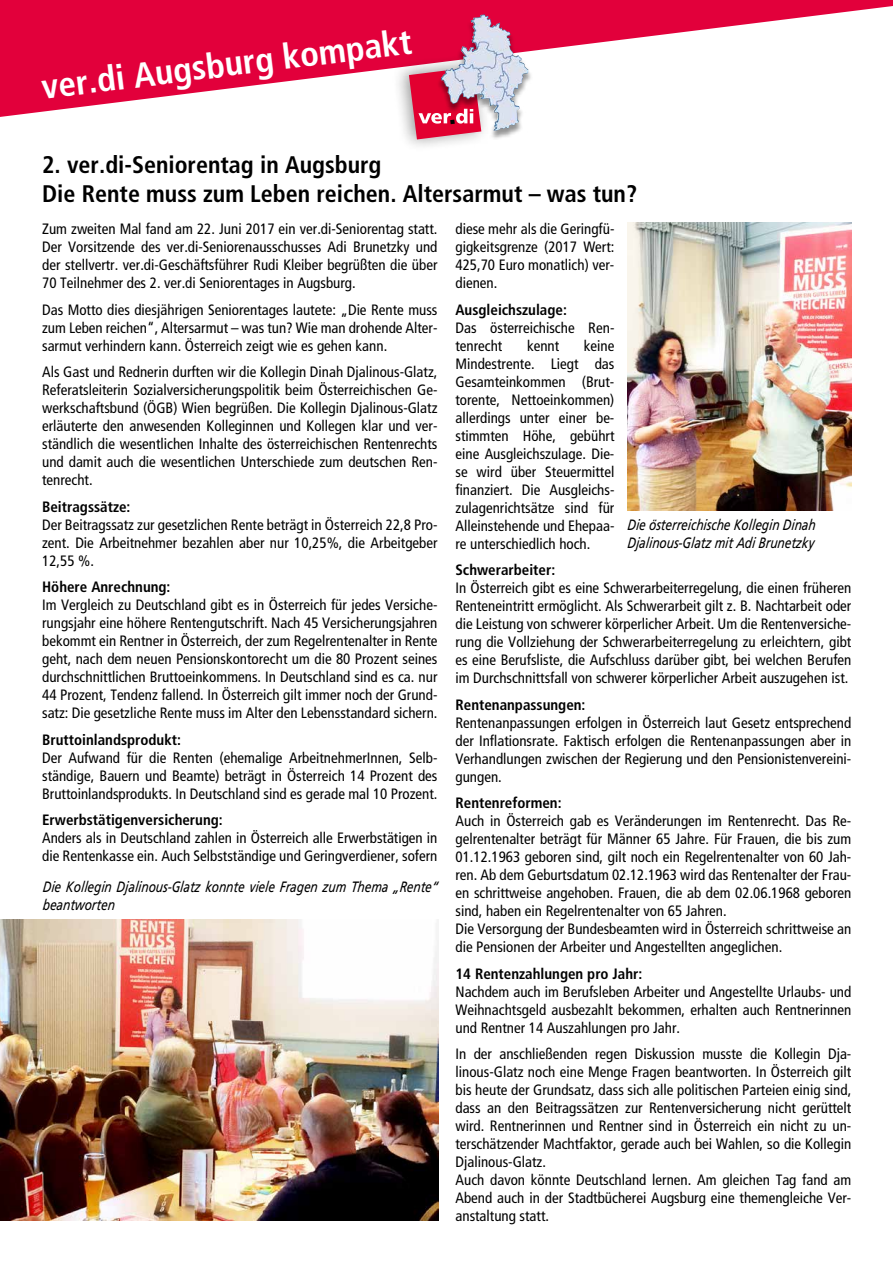
<style>
.page{position:relative;width:893px;height:1263px;background:#fff}
.page>*{position:absolute;margin:0;border:0;box-sizing:border-box;transform-origin:0 0}
.t1{font:700 condensed 35.1px "Frutiger";color:#fff}
.t2{font:700 condensed 24px/28.8px "Frutiger";color:#000}
.t3{font:condensed 15px/18px "Frutiger";color:#000;text-align:justify}
.t4{font:700 condensed 15px "Frutiger";color:#000}
.t5{font:italic condensed 15px/18px "Frutiger";color:#000}
</style>
<div class="page">
<svg style="left:0;top:0;width:893px;height:117px;fill:#e2003b"></svg>
<div style="left:392px;top:53px;width:99px;height:99px;background:#000;opacity:.4"></div>
<svg style="left:409px;top:67px;width:28px;height:72px;background:#df3b5e"></svg>
<div style="left:437px;top:15px;width:96px;height:125px;background:#000;opacity:.42"></div>
<img style="left:461px;top:15px;width:22px;height:49px">
<img style="left:0;top:919px;width:438px;height:301px">
<img style="left:627px;top:223px;width:224px;height:287px">
<h1 class="t1" style="left:39px;top:66px;width:374px;rotate:-7deg">ver.di Augsburg kompakt</h1>
<h2 class="t2" style="left:42px;top:151px;width:597px">2. ver.di-Seniorentag in Augsburg<br>Die Rente muss zum Leben reichen. Altersarmut – was tun?</h2>
<p class="t3" style="left:42px;top:220px;width:397px">Zum zweiten Mal fand am 22. Juni 2017 ein ver.di-Seniorentag statt.<br>Der Vorsitzende des ver.di-Seniorenausschusses Adi Brunetzky und der stellvertr. ver.di-Geschäftsführer Rudi Kleiber begrüßten die über 70 Teilnehmer des 2. ver.di Seniorentages in Augsburg.</p>
<p class="t3" style="left:42px;top:301px;width:397px">Das Motto dies diesjährigen Seniorentages lautete: „Die Rente muss zum Leben reichen“, Altersarmut – was tun? Wie man drohende Alter&shy;sarmut verhindern kann. Österreich zeigt wie es gehen kann.</p>
<p class="t3" style="left:42px;top:363px;width:397px">Als Gast und Rednerin durften wir die Kollegin Dinah Djalinous-Glatz, Referatsleiterin Sozialversicherungspolitik beim Österreichischen Ge&shy;werkschaftsbund (ÖGB) Wien begrüßen. Die Kollegin Djalinous-Glatz erläuterte den anwesenden Kolleginnen und Kollegen klar und ver&shy;ständlich die wesentlichen Inhalte des österreichischen Rentenrechts und damit auch die wesentlichen Unterschiede zum deutschen Ren&shy;tenrecht.</p>
<p class="t4" style="left:42px;top:498px;width:90px">Beitragssätze:</p>
<p class="t3" style="left:42px;top:516px;width:397px">Der Beitragssatz zur gesetzlichen Rente beträgt in Österreich 22,8 Pro&shy;zent. Die Arbeitnehmer bezahlen aber nur 10,25%, die Arbeitgeber 12,55 %.</p>
<p class="t4" style="left:42px;top:578px;width:130px">Höhere Anrechnung:</p>
<p class="t3" style="left:42px;top:596px;width:397px">Im Vergleich zu Deutschland gibt es in Österreich für jedes Versiche&shy;rungsjahr eine höhere Rentengutschrift. Nach 45 Versicherungsjahren bekommt ein Rentner in Österreich, der zum Regelrentenalter in Rente geht, nach dem neuen Pensionskontorecht um die 80 Prozent seines durchschnittlichen Bruttoeinkommens. In Deutschland sind es ca. nur 44 Prozent, Tendenz fallend. In Österreich gilt immer noch der Grund&shy;satz: Die gesetzliche Rente muss im Alter den Lebensstandard sichern.</p>
<p class="t4" style="left:42px;top:731px;width:140px">Bruttoinlandsprodukt:</p>
<p class="t3" style="left:42px;top:749px;width:397px">Der Aufwand für die Renten (ehemalige ArbeitnehmerInnen, Selb&shy;ständige, Bauern und Beamte) beträgt in Österreich 14 Prozent des Bruttoinlandsprodukts. In Deutschland sind es gerade mal 10 Prozent.</p>
<p class="t4" style="left:42px;top:811px;width:182px">Erwerbstätigenversicherung:</p>
<p class="t3" style="left:42px;top:829px;width:397px">Anders als in Deutschland zahlen in Österreich alle Erwerbstätigen in die Rentenkasse ein. Auch Selbstständige und Geringverdiener, sofern</p>
<p class="t5" style="left:43px;top:877px;width:397px">Die Kollegin Djalinous-Glatz konnte viele Fragen zum Thema „Rente“ beantworten</p>
<p class="t3" style="left:455px;top:220px;width:160px">diese mehr als die Geringfü&shy;gigkeitsgrenze (2017 Wert:<br>425,70 Euro monatlich) ver&shy;dienen.</p>
<p class="t4" style="left:455px;top:301px;width:113px">Ausgleichszulage:</p>
<p class="t3" style="left:455px;top:319px;width:160px">Das österreichische Ren&shy;tenrecht</p>
<p class="t3" style="left:455px;top:337px;width:160px;text-indent:128px">keine Mindestrente. Liegt das Gesamteinkommen (Brut&shy;torente, Nettoeinkommen) allerdings unter einer be&shy;stimmten Höhe, gebührt eine Ausgleichszulage. Die&shy;se wird über Steuermittel finanziert. Die Ausgleichs&shy;zulagenrichtsätze sind für Alleinstehende und Ehepaa&shy;re unterschiedlich hoch.</p>
<p class="t4" style="left:455px;top:561px;width:101px">Schwerarbeiter:</p>
<p class="t3" style="left:455px;top:579px;width:397px">In Österreich gibt es eine Schwerarbeiterregelung, die einen früheren Renteneintritt ermöglicht. Als Schwerarbeit gilt z. B. Nachtarbeit oder die Leistung von schwerer körperlicher Arbeit. Um die Rentenversiche&shy;rung die Vollziehung der Schwerarbeiterregelung zu erleichtern, gibt es eine Berufsliste, die Aufschluss darüber gibt, bei welchen Berufen im Durchschnittsfall von schwerer körperlicher Arbeit auszugehen ist.</p>
<p class="t4" style="left:455px;top:696px;width:132px">Rentenanpassungen:</p>
<p class="t3" style="left:455px;top:714px;width:397px">Rentenanpassungen erfolgen in Österreich laut Gesetz entsprechend der Inflationsrate. Faktisch erfolgen die Rentenanpassungen aber in Verhandlungen zwischen der Regierung und den Pensionistenvereini&shy;gungen.</p>
<p class="t4" style="left:455px;top:794px;width:108px">Rentenreformen:</p>
<p class="t3" style="left:455px;top:812px;width:397px;text-align:left">Auch in Österreich gab es Veränderungen im Rentenrecht. Das Re&shy;gelrentenalter beträgt für Männer 65 Jahre. Für Frauen, die bis zum 01.12.1963 geboren sind, gilt noch ein Regelrentenalter von 60 Jah&shy;ren. Ab dem Geburtsdatum 02.12.1963 wird das Rentenalter der Frau&shy;en schrittweise angehoben. Frauen, die ab dem 02.06.1968 geboren sind, haben ein Regelrentenalter von 65 Jahren.<br>Die Versorgung der Bundesbeamten wird in Österreich schrittweise an die Pensionen der Arbeiter und Angestellten angeglichen.</p>
<p class="t4" style="left:455px;top:965px;width:188px">14 Rentenzahlungen pro Jahr:</p>
<p class="t3" style="left:455px;top:983px;width:397px">Nachdem auch im Berufsleben Arbeiter und Angestellte Urlaubs- und Weihnachtsgeld ausbezahlt bekommen, erhalten auch Rentnerinnen und Rentner 14 Auszahlungen pro Jahr.</p>
<p class="t3" style="left:455px;top:1045px;width:397px;text-align:left">In der anschließenden regen Diskussion musste die Kollegin Dja&shy;linous-Glatz noch eine Menge Fragen beantworten. In Österreich gilt bis heute der Grundsatz, dass sich alle politischen Parteien einig sind, dass an den Beitragssätzen zur Rentenversicherung nicht gerüttelt wird. Rentnerinnen und Rentner sind in Österreich ein nicht zu un&shy;terschätzender Machtfaktor, gerade auch bei Wahlen, so die Kollegin Djalinous-Glatz.<br>Auch davon könnte Deutschland lernen. Am gleichen Tag fand am Abend auch in der Stadtbücherei Augsburg eine themengleiche Ver&shy;anstaltung statt.</p>
<p class="t3" style="left:527px;top:337px;width:34px">kennt</p>
<p class="t5" style="left:627px;top:516px;width:190px">Die österreichische Kollegin Dinah<br>Djalinous-Glatz mit Adi Brunetzky</p>
</div>
